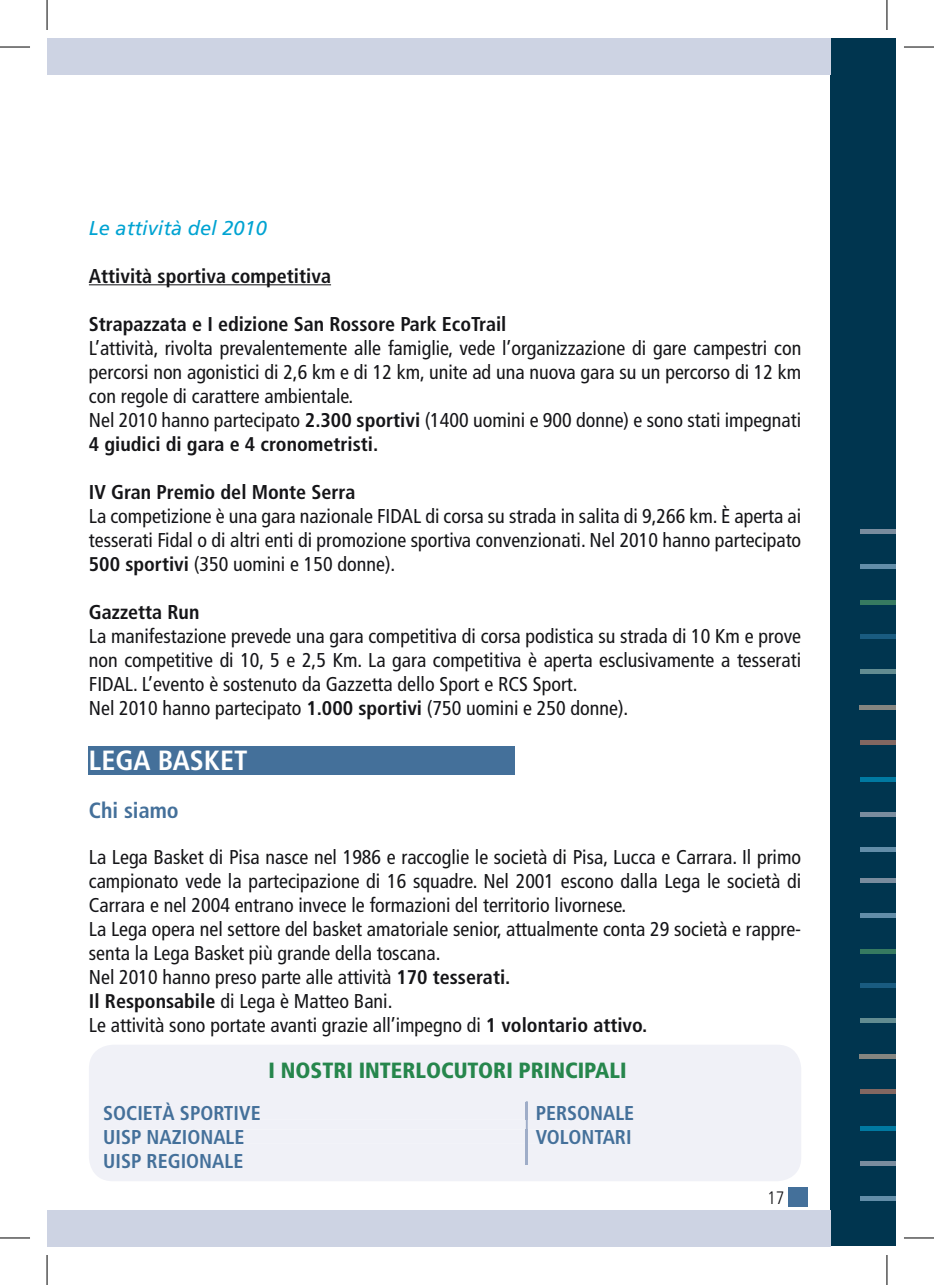
<style>
.page{position:relative;width:934px;height:1285px;background:#fff}
.page>*{position:absolute;margin:0;border:0;box-sizing:border-box;transform-origin:0 0}
.t1{font:700 condensed 27.8px "Frutiger";color:#fff}
.t2{font:900 condensed 22px "Frutiger";color:#26864c}
.t3{font:700 condensed 22px "Frutiger";color:#44709a}
.t4{font:condensed 20px/24px "Frutiger";color:#151518}
.t5{font:700 condensed 20px "Frutiger";color:#151518}
.t6{font:700 condensed 20px "Frutiger";color:#44709a}
.t7{font:italic 20px "Frutiger";color:#00a3d2}
.t8{font:700 condensed 19.8px "Frutiger";color:#151518}
.t9{font:300 condensed 18px "Frutiger";color:#151518}
.s1{font-weight:700;font-size:19.8px}
</style>
<div class="page">
<div style="left:787px;top:1187px;width:20px;height:19px;background:#44709a"></div>
<div style="left:829px;top:39px;width:66px;height:1207px;background:#00354f"></div>
<div style="left:47px;top:39px;width:782px;height:36px;background:#cdd3e3"></div>
<div style="left:47px;top:1209px;width:782px;height:37px;background:#cdd3e3"></div>
<hr style="left:859px;top:983px;width:36px;height:4px;background:#195b80">
<hr style="left:859px;top:1018px;width:36px;height:4px;background:#628c91">
<hr style="left:858px;top:1054px;width:37px;height:4px;background:#848580">
<div style="left:859px;top:1089px;width:36px;height:5px;background:#826761"></div>
<div style="left:859px;top:949px;width:36px;height:5px;background:#367a60"></div>
<hr style="left:859px;top:1196px;width:36px;height:4px;background:#628da8">
<div style="left:859px;top:913px;width:36px;height:5px;background:#628da8"></div>
<div style="left:859px;top:1161px;width:36px;height:5px;background:#798c9e"></div>
<div style="left:859px;top:878px;width:36px;height:5px;background:#798c9e"></div>
<hr style="left:859px;top:1126px;width:36px;height:4px;background:#0079a1">
<hr style="left:859px;top:634px;width:36px;height:4px;background:#195b80">
<hr style="left:859px;top:669px;width:36px;height:4px;background:#628c91">
<hr style="left:858px;top:705px;width:37px;height:4px;background:#848580">
<div style="left:859px;top:740px;width:36px;height:5px;background:#826761"></div>
<div style="left:859px;top:600px;width:36px;height:5px;background:#367a60"></div>
<div style="left:859px;top:847px;width:36px;height:5px;background:#628da8"></div>
<div style="left:859px;top:564px;width:36px;height:5px;background:#628da8"></div>
<div style="left:859px;top:812px;width:36px;height:5px;background:#798c9e"></div>
<div style="left:859px;top:529px;width:36px;height:5px;background:#798c9e"></div>
<div style="left:859px;top:777px;width:36px;height:5px;background:#0079a1"></div>
<div style="left:89px;top:746px;width:425px;height:28px;background:#44709a"></div>
<div style="left:89px;top:1045px;width:711px;height:136px;background:#f0f1f7"></div>
<hr style="left:525px;top:1143px;width:2px;height:21px;background:#9fadc8">
<div style="left:104px;top:1101px;width:529px;height:42px;background:#f0f1f7"></div>
<hr style="left:89px;top:284px;width:242px;height:1px;background:#151518">
<hr style="left:0;top:47px;width:30px;height:1px;background:#000">
<hr style="left:903px;top:47px;width:30px;height:1px;background:#000">
<hr style="left:0;top:1237px;width:30px;height:1px;background:#000">
<hr style="left:903px;top:1237px;width:30px;height:1px;background:#000">
<hr style="left:47px;top:0;width:1px;height:30px;background:#000">
<hr style="left:47px;top:1255px;width:1px;height:30px;background:#000">
<hr style="left:886px;top:0;width:1px;height:30px;background:#000">
<hr style="left:886px;top:1255px;width:1px;height:30px;background:#000">
<p class="t7" style="left:89px;top:216px;width:179px">Le attività del 2010</p>
<p class="t5" style="left:89px;top:264px;width:243px">Attività sportiva competitiva</p>
<p class="t5" style="left:89px;top:312px;width:419px">Strapazzata e I edizione San Rossore Park EcoTrail</p>
<p class="t4" style="left:89px;top:336px;width:713px">L’attività, rivolta prevalentemente alle famiglie, vede l’organizzazione di gare campestri con percorsi non agonistici di 2,6 km e di 12 km, unite ad una nuova gara su un percorso di 12 km con regole di carattere ambientale.<br>Nel 2010 hanno partecipato <span class="s1">2.300 sportivi</span> (1400 uomini e 900 donne) e sono stati impegnati</p>
<p class="t8" style="left:89px;top:432px;width:291px">4 giudici di gara e 4 cronometristi.</p>
<p class="t5" style="left:89px;top:480px;width:268px">IV Gran Premio del Monte Serra</p>
<p class="t4" style="left:89px;top:504px;width:713px;text-align:justify">La competizione è una gara nazionale FIDAL di corsa su strada in salita di 9,266 km. È aperta ai tesserati Fidal o di altri enti di promozione sportiva convenzionati. Nel 2010 hanno partecipato <span class="s1">500 sportivi</span> (350 uomini e 150 donne).</p>
<p class="t5" style="left:89px;top:600px;width:112px">Gazzetta Run</p>
<p class="t4" style="left:89px;top:624px;width:713px">La manifestazione prevede una gara competitiva di corsa podistica su strada di 10 Km e prove non competitive di 10, 5 e 2,5 Km. La gara competitiva è aperta esclusivamente a tesserati FIDAL. L’evento è sostenuto da Gazzetta dello Sport e RCS Sport.<br>Nel 2010 hanno partecipato <span class="s1">1.000 sportivi</span> (750 uomini e 250 donne).</p>
<h1 class="t1" style="left:89px;top:743px;width:160px">LEGA BASKET</h1>
<p class="t3" style="left:89px;top:797px;width:91px">Chi siamo</p>
<p class="t4" style="left:89px;top:844px;width:713px">La Lega Basket di Pisa nasce nel 1986 e raccoglie le società di Pisa, Lucca e Carrara. Il primo campionato vede la partecipazione di 16 squadre. Nel 2001 escono dalla Lega le società di Carrara e nel 2004 entrano invece le formazioni del territorio livornese.<br>La Lega opera nel settore del basket amatoriale senior, attualmente conta 29 società e rappre&shy;senta la Lega Basket più grande della toscana.<br>Nel 2010 hanno preso parte alle attività <span class="s1">170 tesserati.<br>Il Responsabile</span> di Lega è Matteo Bani.<br>Le attività sono portate avanti grazie all’impegno di <span class="s1">1 volontario attivo.</span></p>
<p class="t2" style="left:268px;top:1056px;width:359px">I NOSTRI INTERLOCUTORI PRINCIPALI</p>
<p class="t6" style="left:103px;top:1100px;width:159px">SOCIETÀ SPORTIVE</p>
<p class="t6" style="left:535px;top:1100px;width:100px">PERSONALE</p>
<p class="t6" style="left:103px;top:1124px;width:143px">UISP NAZIONALE</p>
<p class="t6" style="left:535px;top:1124px;width:97px">VOLONTARI</p>
<p class="t6" style="left:103px;top:1148px;width:142px">UISP REGIONALE</p>
<p class="t9" style="left:767px;top:1187px;width:19px">17</p>
</div>
